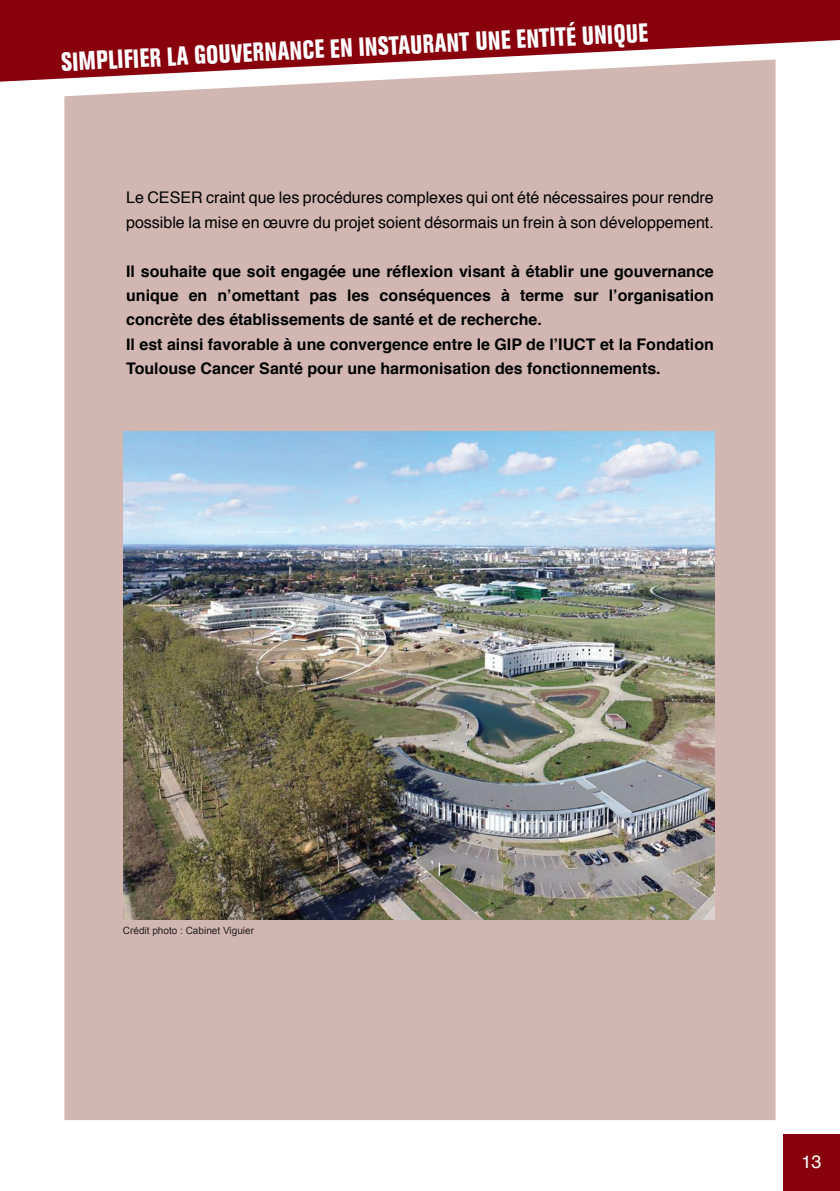
<style>
.page{position:relative;width:840px;height:1191px;background:#fff}
.page>*{position:absolute;margin:0;border:0;box-sizing:border-box;transform-origin:0 0}
.t1{font:800 condensed 26px "Akzidenz Grotesk BE";color:#fff;scale:.85 1}
.t2{font:18px "Helvetica";color:#fff}
.t3{font:700 16px/24.4px "Helvetica";color:#000;text-align:justify}
.t4{font:16px/24.4px "Helvetica";color:#000}
.t5{font:10px "Arial";color:#231f20}
</style>
<div class="page">
<svg style="left:0;top:0;width:839px;height:82px;background:#931a25"></svg>
<div style="left:782px;top:1134px;width:57px;height:57px;background:#87000c"></div>
<div style="left:64px;top:60px;width:711px;height:1060px;background:#d1b6b2"></div>
<img style="left:124px;top:431px;width:590px;height:488px">
<p class="t1" style="left:60px;top:48px;width:692px;rotate:-3deg">SIMPLIFIER LA GOUVERNANCE EN INSTAURANT UNE ENTITÉ UNIQUE</p>
<p class="t4" style="left:126px;top:186px;width:589px">Le CESER craint que les procédures complexes qui ont été nécessaires pour rendre possible la mise en œuvre du projet soient désormais un frein à son développement.</p>
<p class="t3" style="left:126px;top:259px;width:589px">Il souhaite que soit engagée une réflexion visant à établir une gouvernance unique en n’omettant pas les conséquences à terme sur l’organisation concrète des établissements de santé et de recherche.</p>
<p class="t3" style="left:126px;top:332px;width:589px">Il est ainsi favorable à une convergence entre le GIP de l’IUCT et la Fondation<br>Toulouse Cancer Santé pour une harmonisation des fonctionnements.</p>
<p class="t5" style="left:123px;top:924px;width:132px">Crédit photo : Cabinet Viguier</p>
<p class="t2" style="left:801px;top:1147px;width:22px">13</p>
</div>
